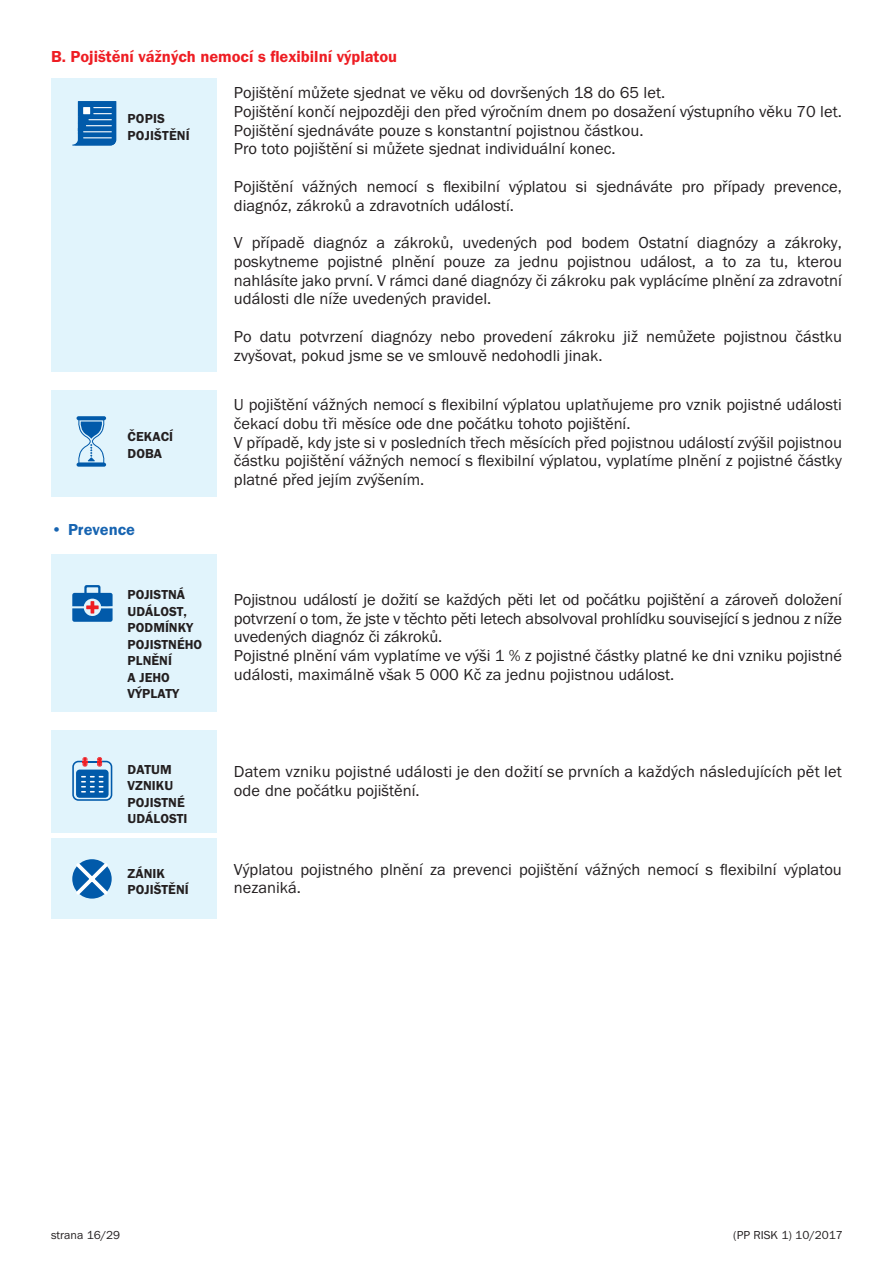
<style>
.page{position:relative;width:893px;height:1263px;background:#fff}
.page>*{position:absolute;margin:0;border:0;box-sizing:border-box;transform-origin:0 0}
.t1{font:16.5px/18.8px "Franklin Got Itc TOT Boo";color:#231f20}
.t2{font:16.5px "Franklin Got Itc TOT Dem";color:#ee1d23}
.t3{font:16.5px "Franklin Got Itc TOT Dem";color:#1764b1}
.t4{font:13.5px/16.5px "Franklin Got Itc TOT Dem";letter-spacing:.005em;color:#231f20}
.t5{font:12px "Franklin Got Itc TOT Boo";color:#231f20}
.s1{font-family:"Franklin Got Itc TOT Boo"}
</style>
<div class="page">
<div style="left:51px;top:79px;width:166px;height:293px;background:#e1f4fc"></div>
<svg style="left:72px;top:101px;width:44px;height:45px"></svg>
<div style="left:51px;top:391px;width:166px;height:106px;background:#e1f4fc"></div>
<svg style="left:78px;top:420px;width:27px;height:43px"></svg>
<svg style="left:77px;top:416px;width:29px;height:4px"></svg>
<svg style="left:77px;top:463px;width:29px;height:4px"></svg>
<div style="left:51px;top:554px;width:166px;height:157px;background:#e1f4fc"></div>
<svg style="left:72px;top:585px;width:41px;height:37px"></svg>
<div style="left:51px;top:730px;width:166px;height:102px;background:#e1f4fc"></div>
<svg style="left:72px;top:757px;width:40px;height:44px"></svg>
<div style="left:51px;top:838px;width:166px;height:81px;background:#e1f4fc"></div>
<svg style="left:72px;top:859px;width:40px;height:39px"></svg>
<svg style="left:73px;top:860px;width:38px;height:38px"></svg>
<p class="t2" style="left:51px;top:47px;width:348px">B. POJIŠTĚNÍ VÁŽNÝCH NEMOCÍ S FLEXIBILNÍ VÝPLATOU</p>
<p class="t4" style="left:128px;top:111px;width:25px">POPIS<br>POJIŠT</p>
<p class="t4" style="left:169px;top:127px;width:22px">ĚNÍ</p>
<p class="t4" style="left:128px;top:429px;width:47px">ČEKACÍ<br>DOBA</p>
<p class="t3" style="left:51px;top:520px;width:86px"><span class="s1">•</span> PREVENCE</p>
<p class="t4" style="left:128px;top:587px;width:25px">POJISTNÁ<br>UDÁL</p>
<p class="t4" style="left:128px;top:603px;width:67px;text-indent:33px">OST,<br>PODM ÍNKY<br>POJISTN</p>
<p class="t4" style="left:177px;top:636px;width:27px">ÉHO</p>
<p class="t4" style="left:128px;top:653px;width:53px">PLNĚNÍ<br>A JEHO<br>VÝPLATY</p>
<p class="t1" style="left:234px;top:83px;width:609px">Pojištění můžete sjednat ve věku od dovršených 18 do 65 let.<br>Pojištění končí nejpozději den před výročním dnem po dosažení výstupního věku 70 let.<br>Pojištění sjednáváte pouze s konstantní pojistnou částkou.<br>Pro toto pojištění si můžete sjednat individuální konec.</p>
<p class="t1" style="left:234px;top:177px;width:610px">Pojištění vážných nemocí s flexibilní výplatou si sjednáváte pro případy prevence, diagnóz, zákroků a zdravotních událostí.</p>
<p class="t1" style="left:234px;top:233px;width:610px;text-align:justify">V případě diagnóz a zákroků, uvedených pod bodem Ostatní diagnózy a zákroky, poskytneme pojistné plnění pouze za jednu pojistnou událost, a to za tu, kterou nahlásíte jako první. V rámci dané diagnózy či zákroku pak vyplácíme plnění za zdravotní události dle níže uvedených pravidel.</p>
<p class="t1" style="left:234px;top:327px;width:610px">Po datu potvrzení diagnózy nebo provedení zákroku již nemůžete pojistnou částku zvyšovat, pokud jsme se ve smlouvě nedohodli jinak.</p>
<p class="t1" style="left:234px;top:396px;width:610px">U pojištění vážných nemocí s flexibilní výplatou uplatňujeme pro vznik pojistné události čekací dobu tři měsíce ode dne počátku tohoto pojištění.<br>V případě, kdy jste si v posledních třech měsících před pojistnou událostí zvýšil pojistnou částku pojištění vážných nemocí s flexibilní výplatou, vyplatíme plnění z pojistné částky platné před jejím zvýšením.</p>
<p class="t1" style="left:234px;top:590px;width:610px">Pojistnou událostí je dožití se každých pěti let od počátku pojištění a zároveň doložení potvrzení o tom, že jste v těchto pěti letech absolvoval prohlídku související s jednou z níže uvedených diagnóz či zákroků.<br>Pojistné plnění vám vyplatíme ve výši 1 % z pojistné částky platné ke dni vzniku pojistné události, maximálně však 5 000 Kč za jednu pojistnou událost.</p>
<p class="t4" style="left:128px;top:761px;width:61px">DATUM<br>VZNIKU<br>POJISTNÉ<br>UDÁLOSTI</p>
<p class="t1" style="left:234px;top:763px;width:610px">Datem vzniku pojistné události je den dožití se prvních a každých následujících pět let ode dne počátku pojištění.</p>
<p class="t4" style="left:128px;top:865px;width:24px">ZÁNIK<br>POJIŠT</p>
<p class="t4" style="left:168px;top:881px;width:22px">ĚNÍ</p>
<p class="t1" style="left:234px;top:860px;width:609px">Výplatou pojistného plnění za prevenci pojištění vážných nemocí s flexibilní výplatou nezaniká.</p>
<p class="t5" style="left:51px;top:1228px;width:71px">strana 16/29</p>
<p class="t5" style="left:733px;top:1228px;width:111px">(PP RISK 1) 10/2017</p>
</div>
